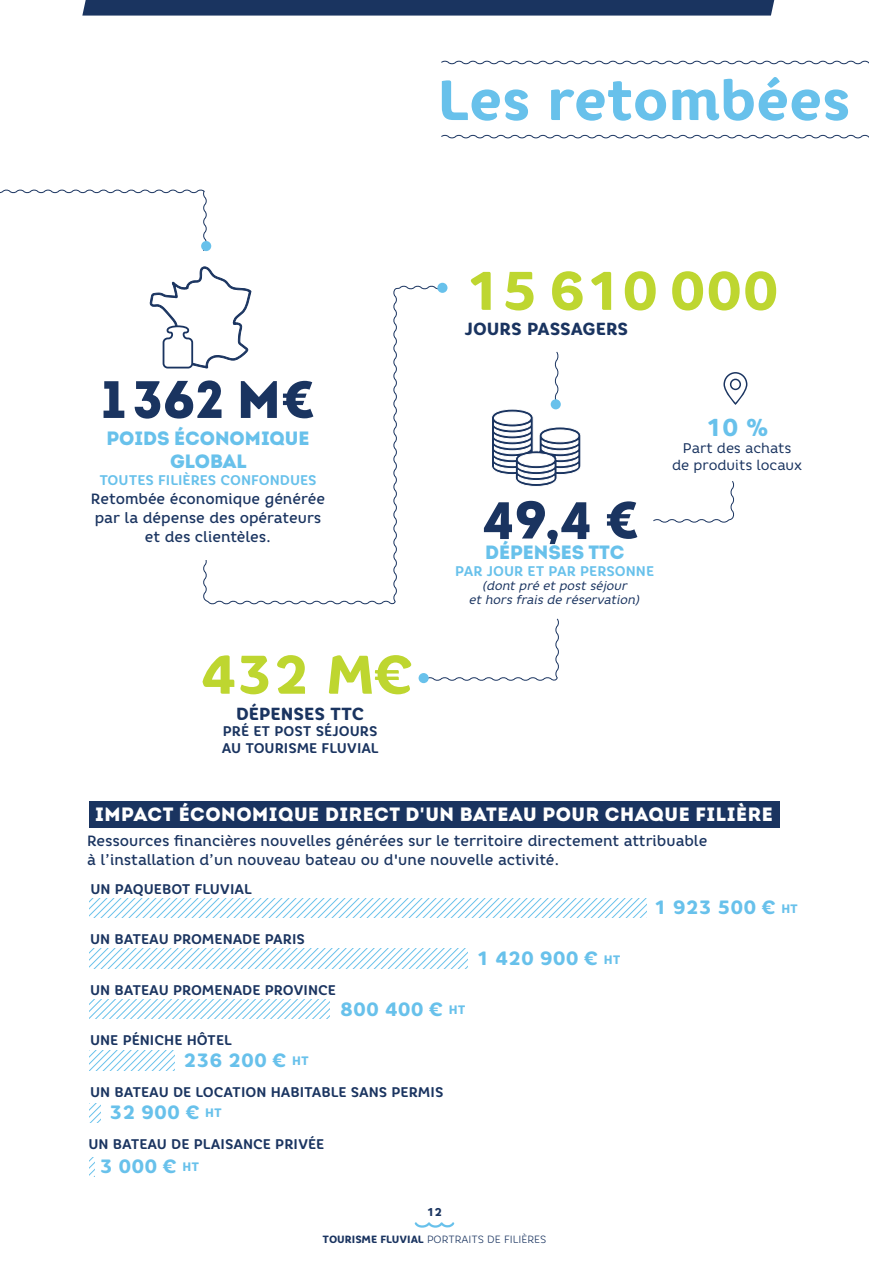
<style>
.page{position:relative;width:869px;height:1265px;background:#fff}
.page>*{position:absolute;margin:0;border:0;box-sizing:border-box;transform-origin:0 0}
.t1{font:800 56px "Core Rhino 75";letter-spacing:-.005em;color:#68c1eb}
.t2{font:800 54.25px "Core Rhino 75";color:#bed630}
.t3{font:900 52.5px "Intro";color:#1a3460}
.t4{font:800 24.5px "Core Rhino 75";color:#68c1eb}
.t5{font:800 19.25px "Core Rhino 75";color:#68c1eb}
.t6{font:900 19.25px "Intro";letter-spacing:.03em;color:#fff}
.t7{font:900 19.25px/23.1px "Intro";color:#68c1eb;text-align:center}
.t8{font:800 17.5px "Core Rhino 75";color:#1a3460}
.t9{font:500 14.88px/19.2px "Core Rhino 55";color:#1a3460;text-align:center}
.t10{font:700 14px/16.8px "Core Rhino 65";color:#1a3460}
.t11{font:700 14px "Core Rhino 65";color:#68c1eb}
.t12{font:14px/16.8px "Core Rhino 45";color:#1a3460;text-align:center}
.t13{font:italic 12.25px/14px "Core Rhino 45";color:#1a3460;text-align:center}
.t14{font:800 11.38px "Core Rhino 75";color:#1a3460}
.t15{font:300 10.5px "Core Rhino 35";color:#1a3460}
.s1{font-size:12.25px}
.s2{font-family:"Core Rhino 75";font-weight:800}
</style>
<div class="page">
<svg style="left:414px;top:1222px;width:41px;height:6px"></svg>
<svg style="left:0;top:189px;width:443px;height:416px"></svg>
<div style="left:152px;top:252px;width:105px;height:308px;background:#fff"></div>
<div style="left:82px;top:0;width:691px;height:16px;background:#1a3460"></div>
<svg style="left:441px;top:134px;width:427px;height:5px"></svg>
<svg style="left:441px;top:60px;width:427px;height:5px"></svg>
<svg style="left:150px;top:266px;width:101px;height:103px"></svg>
<svg style="left:491px;top:409px;width:90px;height:78px"></svg>
<div style="left:201px;top:241px;width:10px;height:10px;background:#68c1eb;border-radius:50%"></div>
<div style="left:437px;top:283px;width:10px;height:10px;background:#68c1eb;border-radius:50%"></div>
<svg style="left:554px;top:352px;width:5px;height:48px"></svg>
<svg style="left:425px;top:618px;width:134px;height:64px"></svg>
<div style="left:550px;top:399px;width:10px;height:10px;background:#68c1eb;border-radius:50%"></div>
<div style="left:418px;top:673px;width:10px;height:10px;background:#68c1eb;border-radius:50%"></div>
<svg style="left:653px;top:481px;width:82px;height:42px"></svg>
<div style="left:89px;top:801px;width:690px;height:26px;background:#1a3460"></div>
<svg style="left:723px;top:372px;width:24px;height:33px"></svg>
<svg style="left:89px;top:1157px;width:5px;height:20px"></svg>
<svg style="left:89px;top:1103px;width:12px;height:19px"></svg>
<svg style="left:89px;top:1051px;width:86px;height:19px"></svg>
<svg style="left:89px;top:999px;width:241px;height:20px"></svg>
<svg style="left:89px;top:949px;width:378px;height:19px"></svg>
<svg style="left:89px;top:899px;width:557px;height:19px"></svg>
<h1 class="t1" style="left:437px;top:63px;width:414px">Les retombées</h1>
<h2 class="t2" style="left:464px;top:255px;width:315px">15 610 000</h2>
<h3 class="t3" style="left:101px;top:365px;width:216px">1362 M€</h3>
<p class="t7" style="left:106px;top:426px;width:204px">POIDS ÉCONOMIQUE<br>GLOBAL</p>
<p class="t11" style="left:99px;top:471px;width:219px">TOUTES FILIÈRES CONFONDUES</p>
<p class="t9" style="left:91px;top:489px;width:235px">Retombée économique générée par la dépense des opérateurs et des clientèles.</p>
<h2 class="t2" style="left:200px;top:639px;width:215px">432 M€</h2>
<p class="t8" style="left:236px;top:702px;width:129px">DÉPENSES TTC</p>
<p class="t10" style="left:222px;top:723px;width:158px">PRÉ ET POST SÉJOURS<br>AU TOURISME FLUVIAL</p>
<p class="t8" style="left:464px;top:317px;width:165px">JOURS PASSAGERS</p>
<h3 class="t3" style="left:482px;top:486px;width:158px">49,4 €</h3>
<p class="t7" style="left:485px;top:540px;width:141px">DÉPENSES TTC</p>
<p class="t11" style="left:455px;top:562px;width:200px">PAR JOUR ET PAR PERSONNE</p>
<p class="t13" style="left:469px;top:578px;width:172px">(dont pré et post séjour<br>et hors frais de réservation)</p>
<h3 class="t4" style="left:705px;top:411px;width:64px">10 %</h3>
<p class="t12" style="left:672px;top:440px;width:131px">Part des achats<br>de produits locaux</p>
<p class="t6" style="left:95px;top:802px;width:678px">IMPACT ÉCONOMIQUE DIRECT D'UN BATEAU POUR CHAQUE FILIÈRE</p>
<p class="t9" style="left:87px;top:831px;width:621px;text-align:left">Ressources financières nouvelles générées sur le territoire directement attribuable à l’installation d’un nouveau bateau ou d'une nouvelle activité.</p>
<p class="t10" style="left:90px;top:881px;width:163px">UN PAQUEBOT FLUVIAL</p>
<p class="t10" style="left:90px;top:931px;width:216px">UN BATEAU PROMENADE PARIS</p>
<p class="t10" style="left:90px;top:981px;width:247px">UN BATEAU PROMENADE PROVINCE</p>
<p class="t10" style="left:90px;top:1032px;width:143px">UNE PÉNICHE HÔTEL</p>
<p class="t5" style="left:183px;top:1048px;width:127px">236 200 € <span class="s1">HT</span></p>
<p class="t5" style="left:340px;top:996px;width:127px">800 400 € <span class="s1">HT</span></p>
<p class="t10" style="left:90px;top:1083px;width:355px">UN BATEAU DE LOCATION HABITABLE SANS PERMIS</p>
<p class="t5" style="left:109px;top:1099px;width:114px">32 900 € <span class="s1">HT</span></p>
<p class="t10" style="left:88px;top:1135px;width:237px">UN BATEAU DE PLAISANCE PRIVÉE</p>
<p class="t5" style="left:100px;top:1153px;width:101px">3 000 € <span class="s1">HT</span></p>
<p class="t5" style="left:476px;top:946px;width:145px">1 420 900 € <span class="s1">HT</span></p>
<p class="t14" style="left:426px;top:1205px;width:17px">12</p>
<p class="t15" style="left:322px;top:1232px;width:225px"><span class="s2">TOURISME FLUVIAL</span> PORTRAITS DE FILIÈRES</p>
<p class="t5" style="left:653px;top:895px;width:145px">1 923 500 € <span class="s1">HT</span></p>
</div>
